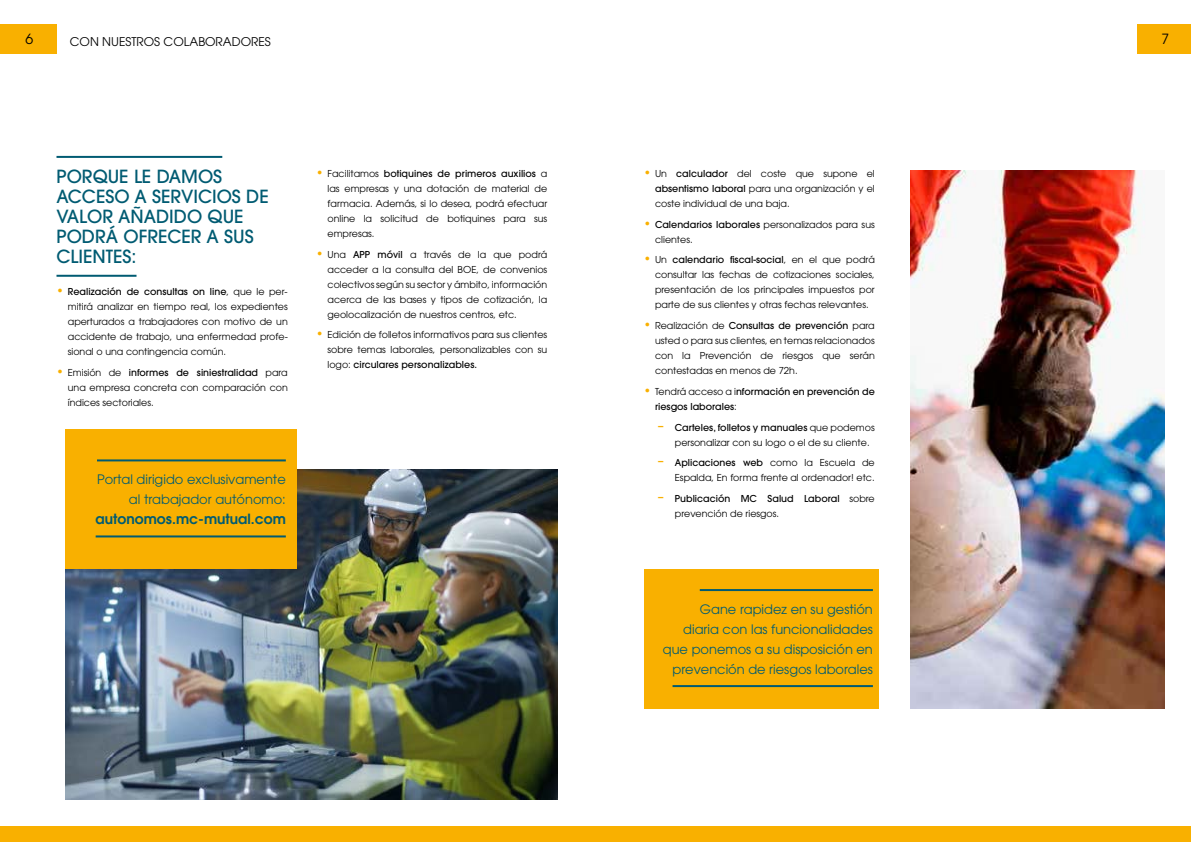
<style>
.page{position:relative;width:1191px;height:842px;background:#fff}
.page>*{position:absolute;margin:0;border:0;box-sizing:border-box;transform-origin:0 0}
.t1{font:500 18px/20px "ITC Avant Garde Std";color:#005b72}
.t2{font:600 14px "ITC Avant Garde Std";color:#005b72}
.t3{font:14px "ITC Avant Garde Pro";color:#000}
.t4{font:13px/20px "ITC Avant Garde Pro";color:#005b72;text-align:right}
.t5{font:12px "ITC Avant Garde Pro";color:#000}
.t6{font:9.5px/15px "ITC Avant Garde Pro";color:#000;text-align:justify}
.t7{font:500 9.5px/15px "ITC Avant Garde Std";color:#000}
.s1{font-size:12px;color:#f9b000}
.s2{font-family:"ITC Avant Garde Pro";font-weight:400}
.s3{font-family:"ITC Avant Garde Std";font-weight:500;font-size:12px;color:#f9b000}
.s4{font-family:"ITC Avant Garde Std";font-weight:500}
</style>
<div class="page">
<hr style="left:56px;top:156px;width:166px;height:2px;background:#005b72">
<hr style="left:56px;top:275px;width:80px;height:2px;background:#005b72">
<div style="left:643px;top:569px;width:235px;height:140px;background:#f9b000"></div>
<hr style="left:700px;top:589px;width:173px;height:2px;background:#005b72">
<hr style="left:672px;top:685px;width:201px;height:2px;background:#005b72">
<img style="left:65px;top:470px;width:492px;height:329px">
<div style="left:65px;top:429px;width:232px;height:140px;background:#f9b000"></div>
<hr style="left:97px;top:459px;width:189px;height:2px;background:#005b72">
<hr style="left:96px;top:535px;width:190px;height:2px;background:#005b72">
<img style="left:910px;top:170px;width:254px;height:539px">
<div style="left:0;top:24px;width:57px;height:30px;background:#f9b000"></div>
<div style="left:1137px;top:24px;width:54px;height:30px;background:#f9b000"></div>
<div style="left:0;top:826px;width:1191px;height:16px;background:#f9b000"></div>
<h2 class="t3" style="left:25px;top:30px;width:9px">6</h2>
<p class="t5" style="left:70px;top:34px;width:202px">CON NUESTROS COLABORADORES</p>
<h2 class="t3" style="left:1161px;top:30px;width:9px">7</h2>
<h1 class="t1" style="left:56px;top:167px;width:214px">PORQUE LE DAMOS<br>ACCESO A SERVICIOS DE<br>VALOR AÑADIDO QUE<br>PODRÁ OFRECER A SUS<br>CLIENTES:</h1>
<p class="t7" style="left:56px;top:284px;width:233px"><span class="s1">•</span> Realización de consultas on line<span class="s2">, que le per-</span></p>
<p class="t6" style="left:68px;top:299px;width:221px">mitirá analizar en tiempo real, los expedientes aperturados a trabajadores con motivo de un accidente de trabajo, una enfermedad profe&shy;sional o una contingencia común.</p>
<p class="t7" style="left:56px;top:365px;width:233px"><span class="s1">•</span> <span class="s2">Emisión de</span> informes de siniestralidad <span class="s2">para</span></p>
<p class="t6" style="left:68px;top:380px;width:221px">una empresa concreta con comparación con índices sectoriales.</p>
<h3 class="t4" style="left:97px;top:469px;width:190px">Portal dirigido exclusivamente al trabajador autónomo:</h3>
<h2 class="t2" style="left:96px;top:510px;width:192px">autonomos.mc-mutual.com</h2>
<p class="t7" style="left:316px;top:166px;width:233px"><span class="s1">•</span> <span class="s2">Facilitamos</span> botiquines de primeros auxilios <span class="s2">a</span></p>
<p class="t6" style="left:327px;top:181px;width:221px">las empresas y una dotación de material de farmacia. Además, si lo desea, podrá efectuar online la solicitud de botiquines para sus empresas.</p>
<p class="t6" style="left:327px;top:247px;width:221px;text-indent:-11px"><span class="s3">•</span> Una <span class="s4">APP móvil</span> a través de la que podrá acceder a la consulta del BOE, de convenios colectivos según su sector y ámbito, información acerca de las bases y tipos de cotización, la geolocalización de nuestros centros, etc.</p>
<p class="t6" style="left:316px;top:327px;width:233px;text-align:right"><span class="s3">•</span> Edición de folletos informativos para sus clientes sobre temas laborales, personalizables con su</p>
<p class="t7" style="left:327px;top:357px;width:151px"><span class="s2">logo:</span> circulares personalizables.</p>
<p class="t6" style="left:655px;top:166px;width:221px;text-indent:-11px"><span class="s3">•</span> Un <span class="s4">calculador</span> del coste que supone el <span class="s4">absentismo laboral</span> para una organización y el coste individual de una baja.</p>
<p class="t6" style="left:655px;top:217px;width:221px;text-indent:-11px"><span class="s3">•</span> <span class="s4">Calendarios laborales</span> personalizados para sus clientes.</p>
<p class="t7" style="left:643px;top:252px;width:233px"><span class="s1">•</span> <span class="s2">Un</span> calendario fiscal-social<span class="s2">, en el que podrá</span></p>
<p class="t6" style="left:655px;top:267px;width:221px">consultar las fechas de cotizaciones sociales, presentación de los principales impuestos por parte de sus clientes y otras fechas relevantes.</p>
<p class="t7" style="left:643px;top:318px;width:233px"><span class="s1">•</span> <span class="s2">Realización de</span> Consultas de prevención <span class="s2">para</span></p>
<p class="t6" style="left:655px;top:333px;width:221px">usted o para sus clientes, en temas relacionados con la Prevención de riesgos que serán contestadas en menos de 72h.</p>
<p class="t7" style="left:655px;top:384px;width:221px;text-indent:-11px"><span class="s1">•</span> <span class="s2">Tendrá acceso a i</span>nformación en prevención de riesgos laborales<span class="s2">:</span></p>
<p class="t7" style="left:658px;top:419px;width:218px"><span class="s1">–</span> Carteles, folletos y manuales <span class="s2">que podemos</span></p>
<p class="t6" style="left:675px;top:434px;width:196px">personalizar con su logo o el de su cliente.</p>
<p class="t7" style="left:658px;top:455px;width:218px"><span class="s1">–</span> Aplicaciones web <span class="s2">como la Escuela de</span></p>
<p class="t6" style="left:675px;top:470px;width:201px">Espalda, En forma frente al ordenador! etc.</p>
<p class="t7" style="left:658px;top:491px;width:218px"><span class="s1">–</span> Publicación MC Salud Laboral <span class="s2">sobre</span></p>
<p class="t6" style="left:675px;top:506px;width:106px">prevención de riesgos.</p>
<h3 class="t4" style="left:663px;top:599px;width:211px">Gane rapidez en su gestión diaria con las funcionalidades que ponemos a su disposición en prevención de riesgos laborales</h3>
</div>
